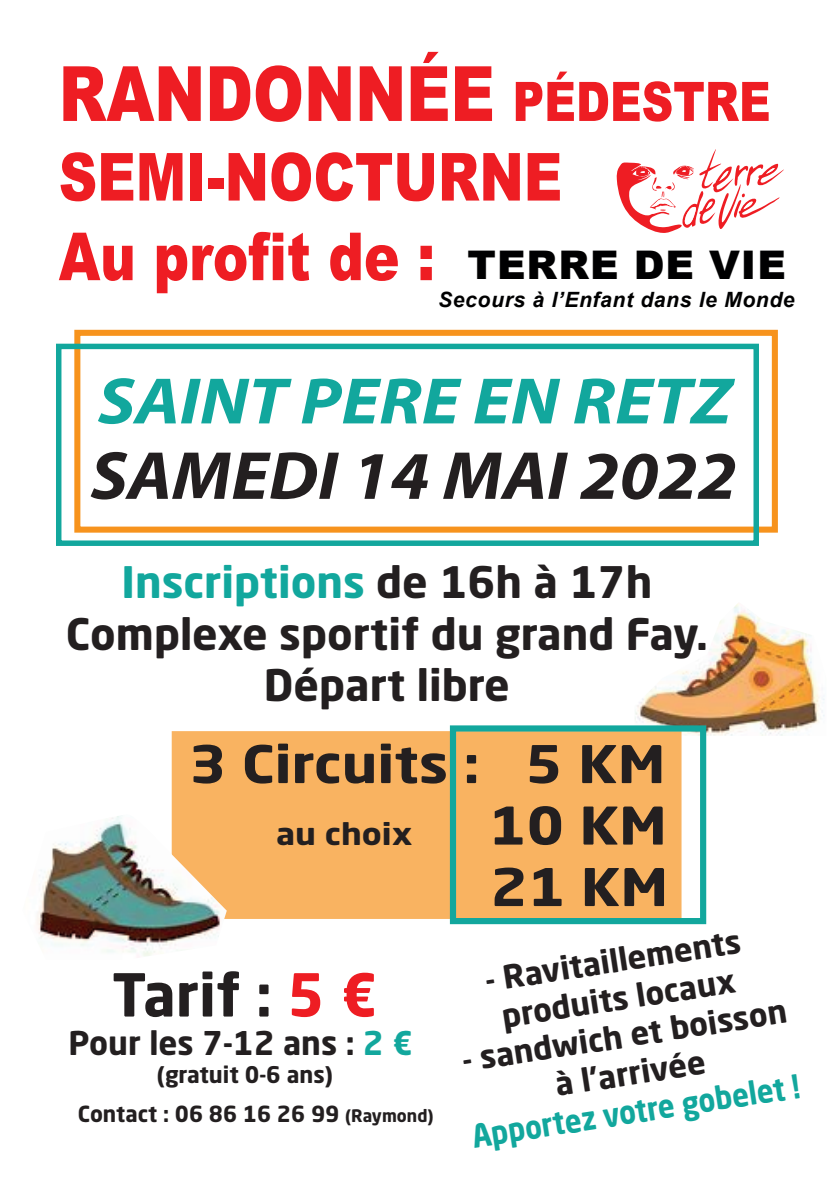
<style>
.page{position:relative;width:840px;height:1191px;background:#fff}
.page>*{position:absolute;margin:0;border:0;box-sizing:border-box;transform-origin:0 0}
.t1{font:italic 700 68.4px "Myriad Pro";color:#231f20;scale:1.06 1}
.t2{font:italic 700 66.2px "Myriad Pro";color:#12a79d;scale:1.1 1}
.t3{font:700 58.4px "Neo Sans Std";color:#231f20}
.t4{font:700 51.2px/61.4px "Neo Sans Std";color:#231f20;scale:1.14 1}
.t5{font:700 43px/51.4px "Neo Sans Std";color:#231f20;text-align:center}
.t6{font:900 39.4px "Arial";letter-spacing:.025em;color:#000001}
.t7{font:700 32.4px "Neo Sans Std";color:#231f20}
.t8{font:700 31.6px/38px "Neo Sans Std";color:#231f20;text-align:center}
.t9{font:700 31.6px "Neo Sans Std";color:#12a79d;scale:.9 1}
.t10{font:700 29.8px "Neo Sans Std";color:#231f20;scale:1.14 1}
.t11{font:700 22.6px "Neo Sans Std";color:#231f20}
.t12{font:700 22px "Neo Sans Std";color:#231f20}
.t13{font:italic 700 21px "Arial";letter-spacing:.03em;color:#000001}
.s1{color:#12a79d}
.s2{color:#ee1d23}
.s3{font-size:17px}
</style>
<div class="page">
<img style="left:635px;top:603px;width:190px;height:133px">
<div style="left:172px;top:731px;width:509px;height:188px;background:#f9b361"></div>
<svg style="left:616px;top:149px;width:167px;height:84px"></svg>
<svg style="left:63px;top:66px;width:138px;height:55px"></svg>
<svg style="left:210px;top:65px;width:91px;height:57px"></svg>
<svg style="left:308px;top:66px;width:42px;height:55px"></svg>
<svg style="left:359px;top:66px;width:42px;height:55px"></svg>
<svg style="left:410px;top:52px;width:37px;height:69px"></svg>
<svg style="left:455px;top:66px;width:36px;height:55px"></svg>
<svg style="left:515px;top:72px;width:58px;height:49px"></svg>
<svg style="left:579px;top:81px;width:189px;height:41px"></svg>
<svg style="left:61px;top:152px;width:34px;height:49px"></svg>
<svg style="left:101px;top:153px;width:32px;height:47px"></svg>
<svg style="left:139px;top:153px;width:43px;height:47px"></svg>
<div style="left:190px;top:153px;width:12px;height:47px;background:#ee1d23"></div>
<div style="left:208px;top:178px;width:15px;height:10px;background:#ee1d23"></div>
<svg style="left:228px;top:153px;width:37px;height:47px"></svg>
<svg style="left:271px;top:152px;width:162px;height:49px"></svg>
<svg style="left:441px;top:153px;width:78px;height:47px"></svg>
<svg style="left:527px;top:153px;width:32px;height:47px"></svg>
<svg style="left:59px;top:233px;width:73px;height:48px"></svg>
<svg style="left:157px;top:232px;width:152px;height:61px"></svg>
<svg style="left:330px;top:233px;width:67px;height:48px"></svg>
<svg style="left:420px;top:246px;width:11px;height:34px"></svg>
<div style="left:74px;top:330px;width:703px;height:202px;border:6px solid #f7931d"></div>
<div style="left:56px;top:344px;width:702px;height:202px;border:5px solid #12a79d"></div>
<div style="left:449px;top:725px;width:256px;height:199px;border:6px solid #12a79d"></div>
<img style="left:37px;top:814px;width:190px;height:143px">
<p class="t6" style="left:467px;top:237px;width:319px">TERRE DE VIE</p>
<p class="t13" style="left:438px;top:286px;width:358px">Secours à l’Enfant dans le Monde</p>
<h2 class="t2" style="left:98px;top:358px;width:577px">SAINT PERE EN RETZ</h2>
<h1 class="t1" style="left:91px;top:431px;width:611px">SAMEDI 14 MAI 2022</h1>
<p class="t5" style="left:66px;top:555px;width:643px"><span class="s1">Inscriptions</span> de 16h à 17h<br>Complexe sportif du grand Fay.<br>Départ libre</p>
<p class="t4" style="left:189px;top:732px;width:419px">3 Circuits : 5 KM</p>
<p class="t10" style="left:276px;top:814px;width:121px">au choix</p>
<p class="t4" style="left:488px;top:793px;width:159px">10 KM<br>21 KM</p>
<h3 class="t3" style="left:112px;top:957px;width:267px">Tarif : <span class="s2">5 €</span></h3>
<p class="t7" style="left:68px;top:1022px;width:346px">Pour les 7-12 ans : <span class="s1">2 €</span></p>
<p class="t11" style="left:157px;top:1059px;width:178px">(gratuit 0-6 ans)</p>
<p class="t12" style="left:78px;top:1099px;width:357px">Contact : 06 86 16 26 99 <span class="s3">(Raymond)</span></p>
<p class="t8" style="left:482px;top:961px;width:259px;rotate:-9deg">- Ravitaillements produits locaux</p>
<p class="t8" style="left:459px;top:1041px;width:329px;rotate:-9deg">- sandwich et boisson à l’arrivée</p>
<p class="t9" style="left:469px;top:1116px;width:369px;rotate:-9deg">Apportez votre gobelet !</p>
</div>
